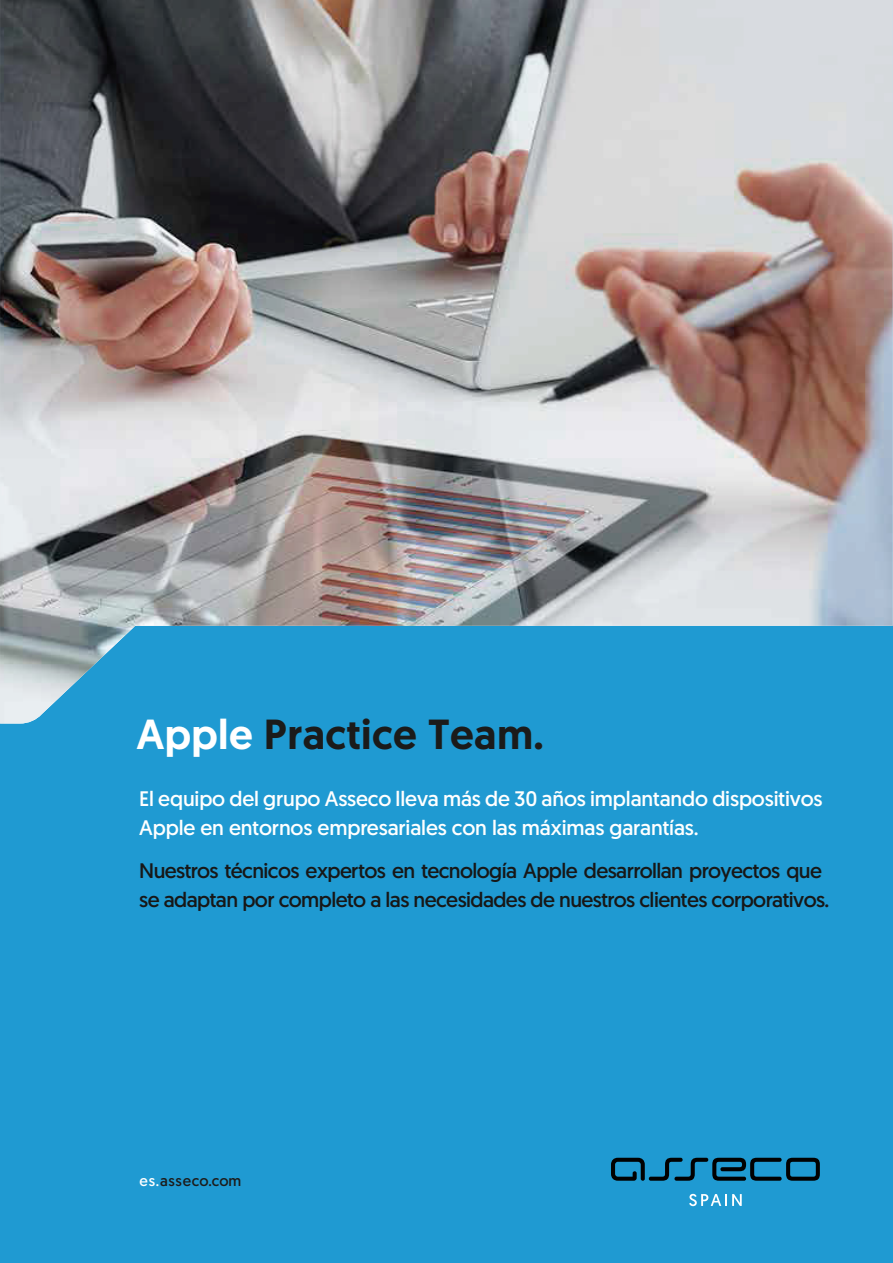
<style>
.page{position:relative;width:893px;height:1263px;background:#fff}
.page>*{position:absolute;margin:0;border:0;box-sizing:border-box;transform-origin:0 0}
.t1{font:500 42px "Geomanist";letter-spacing:.01em;color:#1b1b1a}
.t2{font:21px/28.5px "Geomanist";letter-spacing:-.025em;color:#171717}
.t3{font:21px/28.5px "Geomanist";letter-spacing:-.005em;color:#fff}
.t4{font:15px "Geomanist";letter-spacing:.05em;color:#1c1c1b}
.s1{color:#fff}
.s2{color:#1c1c1b}
</style>
<div class="page">
<div style="left:0;top:1px;width:893px;height:1262px;background:#1f9ad2"></div>
<img style="left:0;top:0;width:893px;height:723px">
<svg style="left:611px;top:1158px;width:209px;height:23px"></svg>
<svg style="left:689px;top:1194px;width:53px;height:12px"></svg>
<h1 class="t1" style="left:136px;top:706px;width:409px"><span class="s1">Apple</span> Practice Team<span class="s2">.</span></h1>
<p class="t3" style="left:139px;top:784px;width:685px">El equipo del grupo Asseco lleva más de 30 años implantando dispositivos<br>Apple en entornos empresariales con las máximas garantías.</p>
<p class="t2" style="left:139px;top:856px;width:692px">Nuestros técnicos expertos en tecnología Apple desarrollan proyectos que se adaptan por completo a las necesidades de nuestros clientes corporativos.</p>
<p class="t4" style="left:140px;top:1171px;width:103px"><span class="s1">es.</span>asseco.com</p>
</div>
